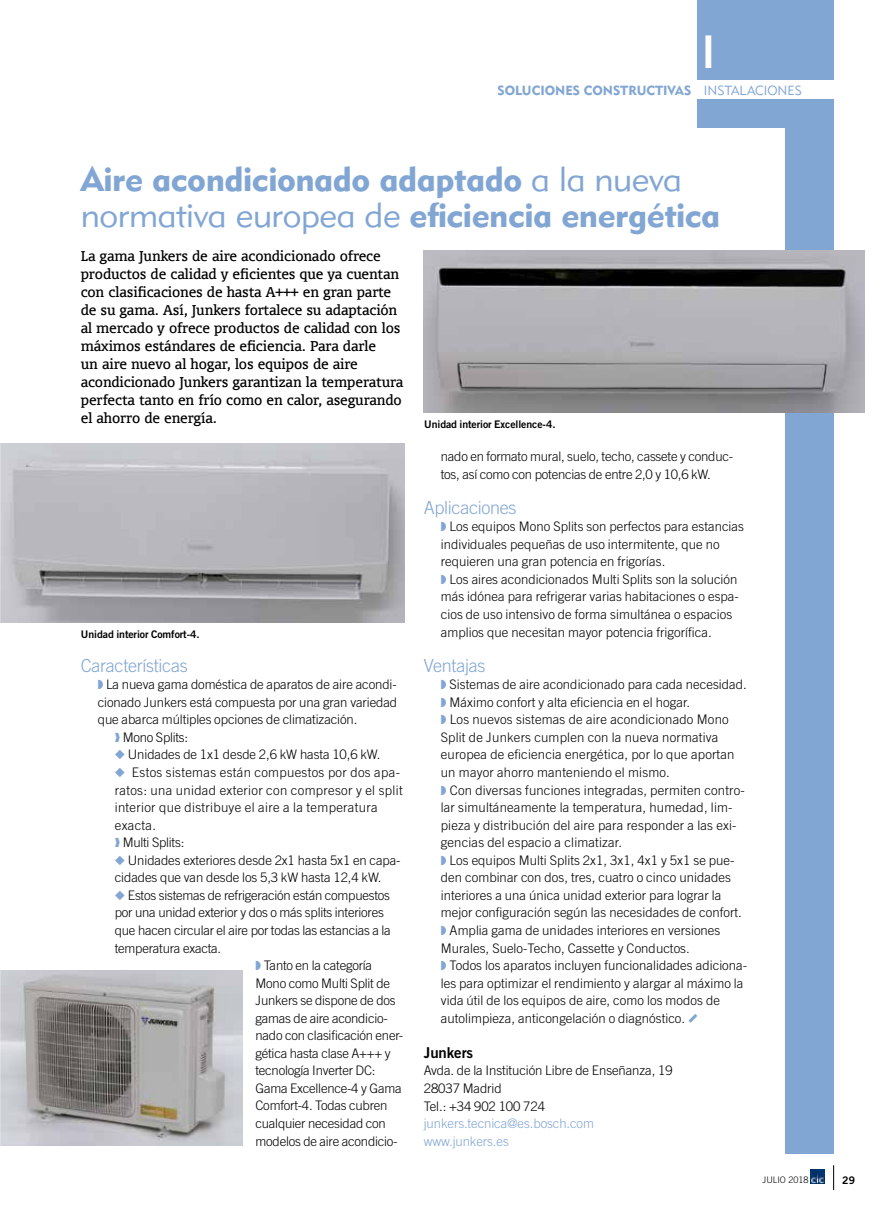
<style>
.page{position:relative;width:893px;height:1212px;background:#fff}
.page>*{position:absolute;margin:0;border:0;box-sizing:border-box;transform-origin:0 0}
.t1{font:46.05px "Geometric 415 BT Medium A";color:#fff}
.t2{font:34.5px/36px "Geometric 415 BT Black A";letter-spacing:-.01em;color:#82a6d4}
.t3{font:300 18px "Trade Gothic";letter-spacing:-.015em;color:#82a6d4}
.t4{font:15px "Trade Gothic Bold Two";letter-spacing:-.005em;color:#000}
.t5{font:13.5px/18px "Union";letter-spacing:-.005em;color:#000}
.t6{font:300 13.2px/17.5px "Trade Gothic";letter-spacing:.005em;color:#000}
.t7{font:300 13.2px/17.5px "Trade Gothic";letter-spacing:-.015em;color:#000}
.t8{font:300 13.2px "Trade Gothic";letter-spacing:.025em;color:#000}
.t9{font:300 13.2px/17.5px "Trade Gothic";letter-spacing:-.005em;color:#82a6d4}
.t10{font:13.05px "Geometric 415 BT Black A";color:#82a6d4}
.t11{font:13.05px "Geometric 415 BT Lite A";color:#82a6d4}
.t12{font:10.5px "Trade Gothic Bold Two";letter-spacing:-.005em;color:#000}
.t13{font:300 9px "Trade Gothic";color:#000}
.s1{font-family:"Geometric 415 BT Lite A"}
.s2{color:#82a6d4}
</style>
<div class="page">
<svg style="left:833px;top:1165px;width:1px;height:25px"></svg>
<img style="left:810px;top:1170px;width:14px;height:13px">
<div style="left:785px;top:0;width:48px;height:1153px;background:#82a6d4"></div>
<div style="left:697px;top:0;width:136px;height:128px;background:#82a6d4"></div>
<div style="left:695px;top:80px;width:141px;height:19px;background:#fff"></div>
<svg style="left:688px;top:1014px;width:9px;height:9px"></svg>
<img style="left:1px;top:443px;width:404px;height:180px">
<img style="left:424px;top:250px;width:441px;height:163px">
<img style="left:1px;top:970px;width:242px;height:175px">
<img style="left:0;top:275px;width:1px;height:312px">
<img style="left:0;top:587px;width:1px;height:313px">
<img style="left:0;top:900px;width:1px;height:312px">
<p class="t10" style="left:498px;top:82px;width:195px">SOLUCIONES CONSTRUCTIVAS</p>
<h1 class="t1" style="left:702px;top:24px;width:16px">i</h1>
<p class="t11" style="left:704px;top:82px;width:100px">INSTALACIONES</p>
<h2 class="t2" style="left:81px;top:160px;width:641px">Aire acondicionado adaptado <span class="s1">a la nueva normativa europea de</span> eficiencia energética</h2>
<p class="t5" style="left:81px;top:247px;width:324px">La gama Junkers de aire acondicionado ofrece productos de calidad y eficientes que ya cuentan con clasificaciones de hasta A+++ en gran parte de su gama. Así, Junkers fortalece su adaptación al mercado y ofrece productos de calidad con los máximos estándares de eficiencia. Para darle<br>un aire nuevo al hogar, los equipos de aire acondicionado Junkers garantizan la temperatura perfecta tanto en frío como en calor, asegurando el ahorro de energía.</p>
<p class="t12" style="left:81px;top:628px;width:120px">Unidad interior Comfort-4.</p>
<h3 class="t3" style="left:81px;top:655px;width:108px">Características</h3>
<p class="t6" style="left:98px;top:676px;width:300px"><span class="s2">◗</span> La nueva gama doméstica de aparatos de aire acondi-</p>
<p class="t6" style="left:98px;top:693px;width:301px">cionado Junkers está compuesta por una gran variedad</p>
<p class="t6" style="left:98px;top:711px;width:261px">que abarca múltiples opciones de climatización.</p>
<p class="t7" style="left:123px;top:728px;width:67px">Mono Splits:</p>
<p class="t6" style="left:115px;top:746px;width:267px"><span class="s2">◆</span> Unidades de 1x1 desde 2,6 kW hasta 10,6 kW.</p>
<p class="t8" style="left:115px;top:764px;width:287px"><span class="s2">◆</span> Estos sistemas están compuestos por dos apa-</p>
<p class="t8" style="left:115px;top:782px;width:289px">ratos: una unidad exterior con compresor y el split</p>
<p class="t8" style="left:115px;top:799px;width:264px">interior que distribuye el aire a la temperatura</p>
<p class="t6" style="left:115px;top:816px;width:43px">exacta.</p>
<p class="t7" style="left:123px;top:833px;width:63px">Multi Splits:</p>
<p class="t6" style="left:115px;top:851px;width:287px"><span class="s2">◆</span> Unidades exteriores desde 2x1 hasta 5x1 en capa&shy;cidades que van desde los 5,3 kW hasta 12,4 kW.</p>
<p class="t7" style="left:115px;top:886px;width:277px"><span class="s2">◆</span> Estos sistemas de refrigeración están compuestos</p>
<p class="t7" style="left:115px;top:904px;width:271px">por una unidad exterior y dos o más splits interiores</p>
<p class="t7" style="left:115px;top:921px;width:278px">que hacen circular el aire por todas las estancias a la</p>
<p class="t7" style="left:115px;top:939px;width:108px">temperatura exacta.</p>
<p class="t7" style="left:255px;top:956px;width:118px"><span class="s2">◗</span> Tanto en la categoría</p>
<p class="t7" style="left:255px;top:974px;width:136px">Mono como Multi Split de</p>
<p class="t7" style="left:255px;top:991px;width:142px">Junkers se dispone de dos</p>
<p class="t7" style="left:255px;top:1009px;width:134px">gamas de aire acondicio-</p>
<p class="t7" style="left:255px;top:1026px;width:149px">nado con clasificación ener-</p>
<p class="t7" style="left:255px;top:1044px;width:137px">gética hasta clase A+++ y</p>
<p class="t7" style="left:255px;top:1062px;width:122px">tecnología Inverter DC:</p>
<p class="t7" style="left:255px;top:1079px;width:148px">Gama Excellence-4 y Gama</p>
<p class="t7" style="left:255px;top:1097px;width:134px">Comfort-4. Todas cubren</p>
<p class="t7" style="left:255px;top:1114px;width:132px">cualquier necesidad con</p>
<p class="t7" style="left:255px;top:1132px;width:144px">modelos de aire acondicio-</p>
<p class="t12" style="left:424px;top:417px;width:133px">Unidad interior Excellence-4.</p>
<p class="t7" style="left:441px;top:447px;width:294px">nado en formato mural, suelo, techo, cassete y conduc&shy;tos, así como con potencias de entre 2,0 y 10,6 kW.</p>
<h3 class="t3" style="left:424px;top:497px;width:94px">Aplicaciones</h3>
<p class="t6" style="left:441px;top:518px;width:305px"><span class="s2">◗</span> Los equipos Mono Splits son perfectos para estancias individuales pequeñas de uso intermitente, que no requieren una gran potencia en frigorías.<br><span class="s2">◗</span> Los aires acondicionados Multi Splits son la solución más idónea para refrigerar varias habitaciones o espa&shy;cios de uso intensivo de forma simultánea o espacios amplios que necesitan mayor potencia frigorífica.</p>
<h3 class="t3" style="left:424px;top:655px;width:63px">Ventajas</h3>
<p class="t6" style="left:441px;top:676px;width:308px"><span class="s2">◗</span> Sistemas de aire acondicionado para cada necesidad. <span class="s2">◗</span> Máximo confort y alta eficiencia en el hogar.<br><span class="s2">◗</span> Los nuevos sistemas de aire acondicionado Mono Split de Junkers cumplen con la nueva normativa europea de eficiencia energética, por lo que aportan un mayor ahorro manteniendo el mismo.<br><span class="s2">◗</span> Con diversas funciones integradas, permiten contro&shy;lar simultáneamente la temperatura, humedad, lim&shy;pieza y distribución del aire para responder a las exi&shy;gencias del espacio a climatizar.<br><span class="s2">◗</span> Los equipos Multi Splits 2x1, 3x1, 4x1 y 5x1 se pue&shy;den combinar con dos, tres, cuatro o cinco unidades interiores a una única unidad exterior para lograr la mejor configuración según las necesidades de confort. <span class="s2">◗</span> Amplia gama de unidades interiores en versiones Murales, Suelo-Techo, Cassette y Conductos.<br><span class="s2">◗</span> Todos los aparatos incluyen funcionalidades adiciona&shy;les para optimizar el rendimiento y alargar al máximo la vida útil de los equipos de aire, como los modos de autolimpieza, anticongelación o diagnóstico.</p>
<p class="t4" style="left:424px;top:1043px;width:51px">Junkers</p>
<p class="t6" style="left:424px;top:1062px;width:250px">Avda. de la Institución Libre de Enseñanza, 19<br>28037 Madrid<br>Tel.: +34 902 100 724</p>
<p class="t9" style="left:424px;top:1114px;width:172px">junkers.tecnica@es.bosch.com www.junkers.es</p>
<p class="t13" style="left:762px;top:1174px;width:48px">JULIO 2018</p>
<p class="t12" style="left:842px;top:1173px;width:14px">29</p>
</div>
